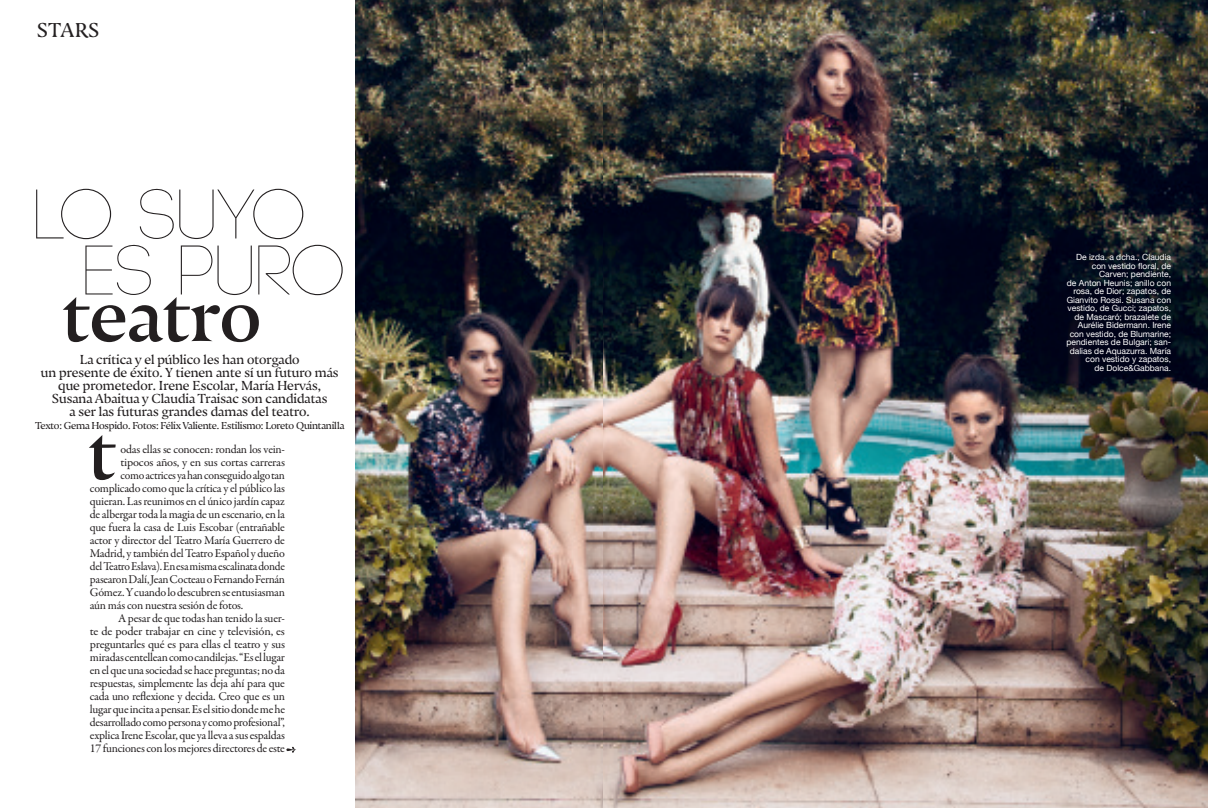
<style>
.page{position:relative;width:1208px;height:808px;background:#fff}
.page>*{position:absolute;margin:0;border:0;box-sizing:border-box;transform-origin:0 0}
.t1{font:72px "Nocturno Display";color:#231f20}
.t2{font:300 70px "Code";color:#231f20}
.t3{font:20px "Nocturno Display";letter-spacing:.01em;color:#231f20}
.Entradillas_139{font:13px "Nocturno Display";color:#231f20}
.Texto_general_137{font:12px/13px "Garamond Premr Pro";letter-spacing:-.025em;color:#231f20;text-align:justify}
.Firma_entradillas_13{font:10px "Nocturno Display";letter-spacing:-.02em;color:#231f20}
.Pie_de_foto_147{font:8.5px/8.5px "Helvetica Neue";color:#fff;text-align:right}
</style>
<div class="page">
<img style="left:355px;top:0;width:853px;height:808px">
<svg style="left:286px;top:747px;width:10px;height:6px"></svg>
<p class="t3" style="left:37px;top:17px;width:64px">STARS</p>
<p class="t2" style="left:33px;top:180px;width:273px">LO SUYO</p>
<p class="t2" style="left:82px;top:236px;width:264px">ES PURO</p>
<p class="t1" style="left:62px;top:270px;width:200px">teatro</p>
<p class="Entradillas_139" style="left:80px;top:351px;width:221px">La crítica y el público les han otorgado</p>
<p class="Entradillas_139" style="left:41px;top:364px;width:299px">un presente de éxito. Y tienen ante sí un futuro más</p>
<p class="Entradillas_139" style="left:58px;top:377px;width:264px">que prometedor. Irene Escolar, María Hervás,</p>
<p class="Entradillas_139" style="left:52px;top:390px;width:277px">Susana Abaitua y Claudia Traisac son candidatas</p>
<p class="Entradillas_139" style="left:70px;top:403px;width:242px">a ser las futuras grandes damas del teatro.</p>
<p class="Firma_entradillas_13" style="left:35px;top:419px;width:311px">Texto: Gema Hospido. Fotos: Félix Valiente. Estilismo: Loreto Quintanilla</p>
<p class="t1" style="left:88px;top:408px;width:29px">t</p>
<p class="Texto_general_137" style="left:120px;top:443px;width:166px">odas ellas se conocen: rondan los vein-</p>
<p class="Texto_general_137" style="left:120px;top:456px;width:166px">tipocos años, y en sus cortas carreras</p>
<p class="Texto_general_137" style="left:120px;top:469px;width:166px">como actrices ya han conseguido algo tan</p>
<p class="Texto_general_137" style="left:90px;top:482px;width:197px">complicado como que la crítica y el público las</p>
<p class="Texto_general_137" style="left:90px;top:495px;width:197px">quieran. Las reunimos en el único jardín capaz</p>
<p class="Texto_general_137" style="left:90px;top:508px;width:197px">de albergar toda la magia de un escenario, en la</p>
<p class="Texto_general_137" style="left:90px;top:521px;width:197px">que fuera la casa de Luis Escobar (entrañable</p>
<p class="Texto_general_137" style="left:90px;top:534px;width:197px">actor y director del Teatro María Guerrero de</p>
<p class="Texto_general_137" style="left:90px;top:547px;width:197px">Madrid, y también del Teatro Español y dueño</p>
<p class="Texto_general_137" style="left:90px;top:560px;width:197px">del Teatro Eslava). En esa misma escalinata donde</p>
<p class="Texto_general_137" style="left:90px;top:573px;width:197px">pasearon Dalí, Jean Cocteau o Fernando Fernán</p>
<p class="Texto_general_137" style="left:90px;top:586px;width:197px">Gómez. Y cuando lo descubren se entusiasman</p>
<p class="Texto_general_137" style="left:90px;top:599px;width:155px">aún más con nuestra sesión de fotos.</p>
<p class="Texto_general_137" style="left:90px;top:612px;width:197px;text-indent:28px">A pesar de que todas han tenido la suer&shy;te de poder trabajar en cine y televisión, es preguntarles qué es para ellas el teatro y sus miradas centellean como candilejas. “Es el lugar en el que una sociedad se hace preguntas; no da respuestas, simplemente las deja ahí para que cada uno reflexione y decida. Creo que es un lugar que incita a pensar. Es el sitio donde me he desarrollado como persona y como profesional”, explica Irene Escolar, que ya lleva a sus espaldas 17 funciones con los mejores directores de este</p>
<p class="Pie_de_foto_147" style="left:1076px;top:254px;width:96px">De izda. a dcha., Claudia</p>
<p class="Pie_de_foto_147" style="left:1091px;top:262px;width:81px">con vestido floral, de</p>
<p class="Pie_de_foto_147" style="left:1099px;top:271px;width:73px">Carven; pendiente,</p>
<p class="Pie_de_foto_147" style="left:1066px;top:279px;width:106px">de Anton Heunis; anillo con rosa, de Dior; zapatos, de<br>Gianvito Rossi. Susana con vestido, de Gucci; zapatos, de Mascaró; brazalete de<br>Aurélie Bidermann. Irene con vestido, de Blumarine; pendientes de Bulgari; san&shy;dalias de Aquazurra. María con vestido y zapatos,</p>
<p class="Pie_de_foto_147" style="left:1094px;top:364px;width:78px">de Dolce&amp;Gabbana.</p>
</div>
